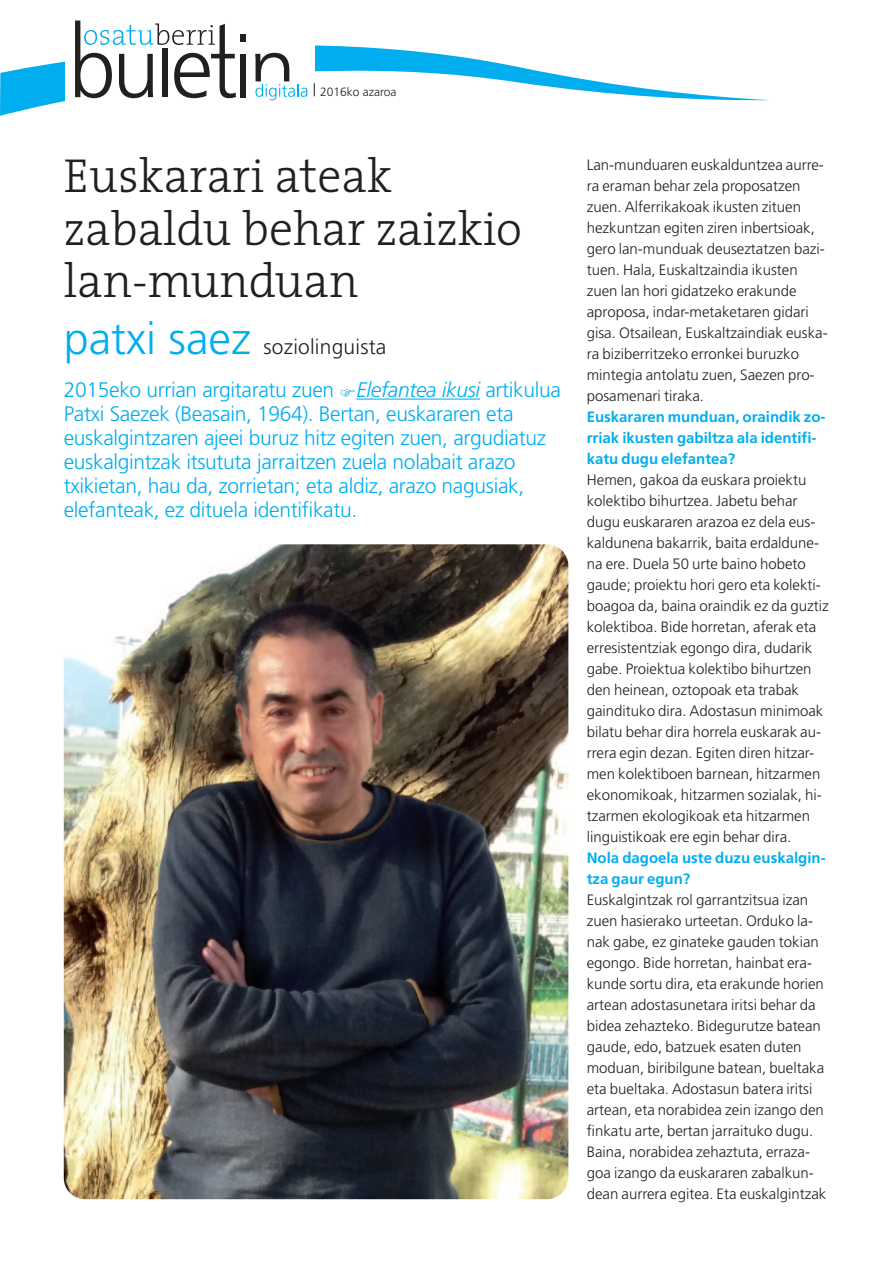
<style>
.page{position:relative;width:893px;height:1263px;background:#fff}
.page>*{position:absolute;margin:0;border:0;box-sizing:border-box;transform-origin:0 0}
.t1{font:300 48px/52.5px "The Serif";color:#231f20}
.t2{font:300 21px/24px "Frutiger";letter-spacing:-.015em;color:#00aeef}
.t3{font:300 21px "Frutiger";letter-spacing:.01em;color:#231f20}
.t4{font:300 15px/21px "Frutiger";color:#231f20}
.t5{font:700 15px/21px "Frutiger";color:#00aeef}
.t6{font:300 12px "Frutiger";color:#231f20}
.s1{font-size:45px;color:#00aeef}
.s2{font-style:italic}
</style>
<div class="page">
<svg style="left:0;top:45px;width:770px;height:71px"></svg>
<div style="left:65px;top:18px;width:249px;height:102px;background:#fff"></div>
<svg style="left:255px;top:53px;width:52px;height:47px"></svg>
<svg style="left:75px;top:21px;width:171px;height:77px"></svg>
<svg style="left:314px;top:83px;width:1px;height:13px"></svg>
<img style="left:64px;top:544px;width:504px;height:655px;border-radius:21px">
<hr style="left:356px;top:399px;width:124px;height:1px;background:#00aeef">
<p class="t6" style="left:320px;top:87px;width:78px">2016ko azaroa</p>
<h1 class="t1" style="left:64px;top:156px;width:460px">Euskarari ateak zabaldu behar zaizkio lan-munduan</h1>
<h2 class="t3" style="left:64px;top:338px;width:324px"><span class="s1">patxi saez</span> soziolinguista</h2>
<p class="t2" style="left:64px;top:379px;width:499px">2015eko urrian argitaratu zuen <span class="s2">Elefantea ikusi</span> artikulua Patxi Saezek (Beasain, 1964). Bertan, euskararen eta euskalgintzaren ajeei buruz hitz egiten zuen, argudiatuz euskalgintzak itsututa jarraitzen zuela nolabait arazo txikietan, hau da, zorrietan; eta aldiz, arazo nagusiak, elefanteak, ez dituela identifikatu.</p>
<p class="t4" style="left:587px;top:155px;width:242px">Lan-munduaren euskalduntzea aurre&shy;ra eraman behar zela proposatzen zuen. Alferrikakoak ikusten zituen hezkuntzan egiten ziren inbertsioak, gero lan-munduak deuseztatzen bazi&shy;tuen. Hala, Euskaltzaindia ikusten zuen lan hori gidatzeko erakunde aproposa, indar-metaketaren gidari gisa. Otsailean, Euskaltzaindiak euska&shy;ra biziberritzeko erronkei buruzko mintegia antolatu zuen, Saezen pro&shy;posamenari tiraka.</p>
<p class="t5" style="left:587px;top:407px;width:240px">Euskararen munduan, oraindik zo&shy;rriak ikusten gabiltza ala identifi&shy;katu dugu elefantea?</p>
<p class="t4" style="left:587px;top:470px;width:243px">Hemen, gakoa da euskara proiektu kolektibo bihurtzea. Jabetu behar dugu euskararen arazoa ez dela eus&shy;kaldunena bakarrik, baita erdaldune&shy;na ere. Duela 50 urte baino hobeto gaude; proiektu hori gero eta kolekti&shy;boagoa da, baina oraindik ez da guztiz kolektiboa. Bide horretan, aferak eta erresistentziak egongo dira, dudarik gabe. Proiektua kolektibo bihurtzen den heinean, oztopoak eta trabak gaindituko dira. Adostasun minimoak bilatu behar dira horrela euskarak au&shy;rrera egin dezan. Egiten diren hitzar&shy;men kolektiboen barnean, hitzarmen ekonomikoak, hitzarmen sozialak, hi&shy;tzarmen ekologikoak eta hitzarmen linguistikoak ere egin behar dira.</p>
<p class="t5" style="left:587px;top:848px;width:240px">Nola dagoela uste duzu euskalgin&shy;tza gaur egun?</p>
<p class="t4" style="left:587px;top:890px;width:241px">Euskalgintzak rol garrantzitsua izan zuen hasierako urteetan. Orduko la&shy;nak gabe, ez ginateke gauden tokian egongo. Bide horretan, hainbat era&shy;kunde sortu dira, eta erakunde horien artean adostasunetara iritsi behar da bidea zehazteko. Bidegurutze batean gaude, edo, batzuek esaten duten moduan, biribilgune batean, bueltaka eta bueltaka. Adostasun batera iritsi artean, eta norabidea zein izango den finkatu arte, bertan jarraituko dugu.<br>Baina, norabidea zehaztuta, erraza&shy;goa izango da euskararen zabalkun&shy;dean aurrera egitea. Eta euskalgintzak</p>
</div>
